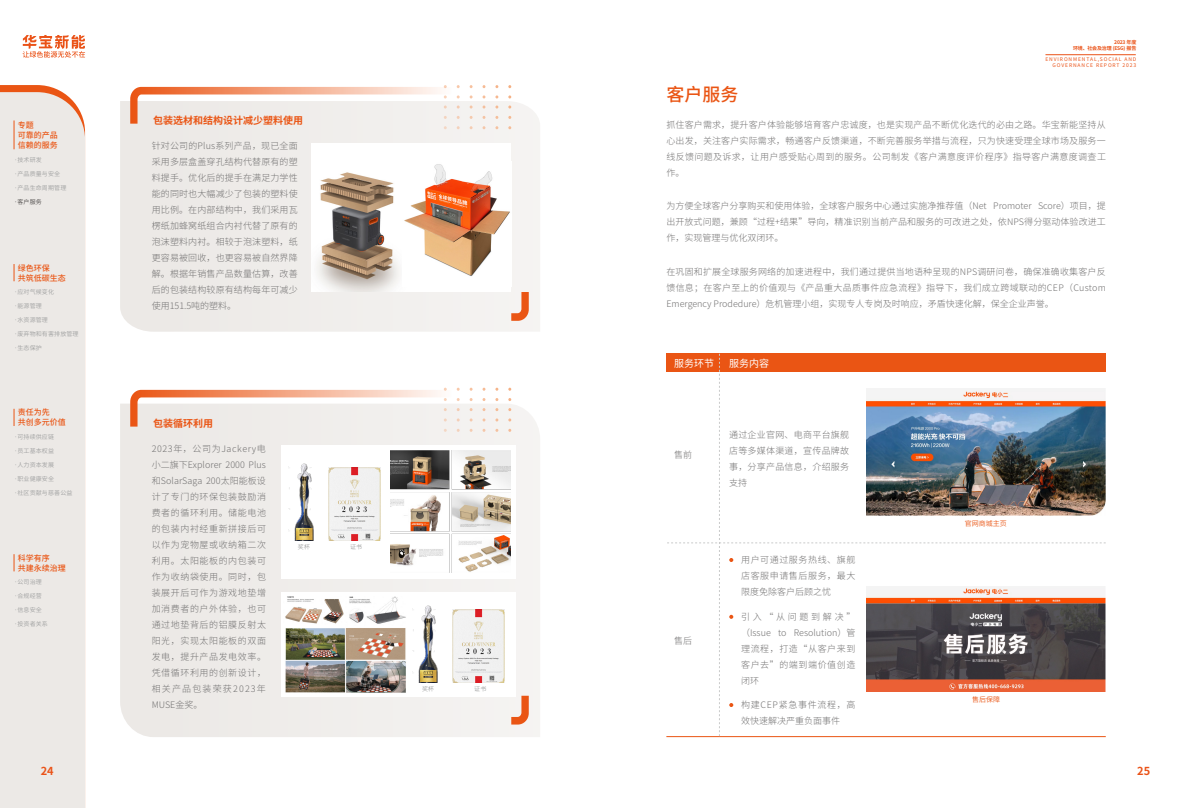
<style>
.page{position:relative;width:1191px;height:808px;background:#fff}
.page>*{position:absolute;margin:0;border:0;box-sizing:border-box;transform-origin:0 0}
.t1{font:500 18px "Source Han Sans CN";color:#ea5514}
.t2{font:700 11px "Source Han Sans CN";color:#ea5217}
.t3{font:700 10px "Source Han Sans CN";color:#ea5514}
.t4{font:10px "Source Han Sans CN";color:#fff}
.t5{font:300 9px/16px "Source Han Sans CN";letter-spacing:.015em;color:#727171;text-align:justify}
.t6{font:300 9px/16px "Source Han Sans CN";letter-spacing:.035em;color:#727171}
.t7{font:500 8px/10px "Source Han Sans CN";color:#ea5514}
.t8{font:7px "Source Han Sans CN";color:#ea5514}
.t9{font:6px "Source Han Sans CN";letter-spacing:.02em;color:#9fa0a0}
.t10{font:6px "Source Han Sans CN";color:#4c4948}
.t11{font:5px/6px "Source Han Sans CN";letter-spacing:.18em;color:#ea5217;text-align:right}
.t12{font:700 5px/6px "Source Han Sans CN";letter-spacing:-.04em;color:#ea5217;text-align:right}
</style>
<div class="page">
<svg style="left:23px;top:35px;width:62px;height:23px"></svg>
<hr style="left:1045px;top:55px;width:90px;height:1px;background:#ea5217">
<svg style="left:120px;top:101px;width:420px;height:231px;fill:#eeece9"></svg>
<svg style="left:511px;top:292px;width:18px;height:29px"></svg>
<svg style="left:482px;top:105px;width:3px;height:4px"></svg>
<svg style="left:495px;top:105px;width:3px;height:4px"></svg>
<svg style="left:469px;top:105px;width:3px;height:4px"></svg>
<svg style="left:508px;top:105px;width:3px;height:4px"></svg>
<svg style="left:120px;top:404px;width:420px;height:333px;fill:#eeebe9"></svg>
<svg style="left:511px;top:696px;width:18px;height:28px"></svg>
<hr style="left:666px;top:736px;width:439px;height:1px;background:#ea5514">
<svg style="left:667px;top:354px;width:438px;height:382px"></svg>
<div style="left:0;top:92px;width:85px;height:716px;background:#ece9e6"></div>
<svg style="left:14px;top:120px;width:1px;height:29px"></svg>
<svg style="left:14px;top:264px;width:1px;height:17px"></svg>
<svg style="left:14px;top:409px;width:1px;height:17px"></svg>
<svg style="left:14px;top:554px;width:1px;height:17px"></svg>
<svg style="left:130px;top:85px;width:329px;height:44px"></svg>
<svg style="left:130px;top:388px;width:329px;height:44px"></svg>
<div style="left:311px;top:143px;width:200px;height:149px;background:#fff"></div>
<img style="left:316px;top:172px;width:84px;height:120px">
<img style="left:404px;top:164px;width:106px;height:112px">
<div style="left:281px;top:445px;width:234px;height:134px;background:#fff"></div>
<div style="left:281px;top:592px;width:234px;height:104px;background:#fff"></div>
<img style="left:288px;top:464px;width:26px;height:77px">
<img style="left:412px;top:606px;width:26px;height:77px">
<img style="left:329px;top:468px;width:52px;height:73px">
<img style="left:453px;top:610px;width:52px;height:73px">
<img style="left:390px;top:450px;width:120px;height:123px">
<img style="left:285px;top:596px;width:121px;height:97px">
<img style="left:866px;top:388px;width:239px;height:127px">
<img style="left:866px;top:587px;width:239px;height:104px">
<p class="t7" style="left:18px;top:120px;width:41px;line-height:10.3px">专题<br>可靠的产品信赖的服务</p>
<p class="t9" style="left:14px;top:156px;width:29px">·技术研发</p>
<p class="t9" style="left:14px;top:170px;width:48px">·产品质量与安全</p>
<p class="t9" style="left:14px;top:184px;width:54px">·产品生命周期管理</p>
<p class="t10" style="left:14px;top:198px;width:29px">·客户服务</p>
<p class="t7" style="left:18px;top:263px;width:49px">绿色环保<br>共筑低碳生态</p>
<p class="t9" style="left:14px;top:289px;width:42px">·应对气候变化</p>
<p class="t9" style="left:14px;top:303px;width:29px">·能源管理</p>
<p class="t9" style="left:14px;top:317px;width:35px">·水资源管理</p>
<p class="t9" style="left:14px;top:331px;width:66px">·废弃物和有害排放管理</p>
<p class="t9" style="left:14px;top:345px;width:29px">·生态保护</p>
<p class="t7" style="left:18px;top:407px;width:49px">责任为先<br>共创多元价值</p>
<p class="t9" style="left:14px;top:433px;width:42px">·可持续供应链</p>
<p class="t9" style="left:14px;top:447px;width:42px">·员工基本权益</p>
<p class="t9" style="left:14px;top:461px;width:42px">·人力资本发展</p>
<p class="t9" style="left:14px;top:475px;width:42px">·职业健康安全</p>
<p class="t9" style="left:14px;top:489px;width:60px">·社区贡献与慈善公益</p>
<p class="t7" style="left:18px;top:553px;width:49px">科学有序<br>共建永续治理</p>
<p class="t9" style="left:14px;top:579px;width:29px">·公司治理</p>
<p class="t9" style="left:14px;top:593px;width:29px">·合规经营</p>
<p class="t9" style="left:14px;top:607px;width:29px">·信息安全</p>
<p class="t9" style="left:14px;top:621px;width:35px">·投资者关系</p>
<p class="t2" style="left:41px;top:765px;width:14px">24</p>
<p class="t3" style="left:153px;top:115px;width:151px">包装选材和结构设计减少塑料使用</p>
<p class="t5" style="left:152px;top:138px;width:147px">针对公司的Plus系列产品，现已全面采用多层盒盖穿孔结构代替原有的塑料提手。优化后的提手在满足力学性能的同时也大幅减少了包装的塑料使用比例。在内部结构中，我们采用瓦楞纸加蜂窝纸组合内衬代替了原有的泡沫塑料内衬。相较于泡沫塑料，纸更容易被回收，也更容易被自然界降解。根据年销售产品数量估算，改善后的包装结构较原有结构每年可减少使用151.5吨的塑料。</p>
<p class="t3" style="left:153px;top:417px;width:61px">包装循环利用</p>
<p class="t5" style="left:152px;top:441px;width:116px">2023年，公司为Jackery电小二旗下Explorer 2000 Plus和SolarSaga 200太阳能板设计了专门的环保包装鼓励消费者的循环利用。储能电池的包装内衬经重新拼接后可以作为宠物屋或收纳箱二次利用。太阳能板的内包装可作为收纳袋使用。同时，包装展开后可作为游戏地垫增加消费者的户外体验，也可通过地垫背后的铝膜反射太阳光，实现太阳能板的双面发电，提升产品发电效率。凭借循环利用的创新设计，相关产品包装荣获2023年MUSE金奖。</p>
<p class="t9" style="left:298px;top:544px;width:14px">奖杯</p>
<p class="t9" style="left:350px;top:544px;width:14px">证书</p>
<p class="t9" style="left:422px;top:686px;width:14px">奖杯</p>
<p class="t9" style="left:474px;top:686px;width:14px">证书</p>
<p class="t12" style="left:1073px;top:39px;width:65px">2023 年度<br>环境、社会及治理 (ESG) 报告</p>
<h1 class="t1" style="left:666px;top:84px;width:73px">客户服务</h1>
<p class="t11" style="left:1045px;top:56px;width:92px">ENVIRONMENTAL,SOCIAL AND<br>GOVERNANCE REPORT 2023</p>
<p class="t5" style="left:666px;top:117px;width:441px">抓住客户需求，提升客户体验能够培育客户忠诚度，也是实现产品不断优化迭代的必由之路。华宝新能坚持从心出发，关注客户实际需求，畅通客户反馈渠道，不断完善服务举措与流程，只为快速受理全球市场及服务一线反馈问题及诉求，让用户感受贴心周到的服务。公司制发《客户满意度评价程序》指导客户满意度调查工作。</p>
<p class="t5" style="left:666px;top:198px;width:441px">为方便全球客户分享购买和使用体验，全球客户服务中心通过实施净推荐值（Net Promoter Score）项目，提出开放式问题，兼顾“过程+结果”导向，精准识别当前产品和服务的可改进之处，依NPS得分驱动体验改进工作，实现管理与优化双闭环。</p>
<p class="t5" style="left:666px;top:263px;width:441px">在巩固和扩展全球服务网络的加速进程中，我们通过提供当地语种呈现的NPS调研问卷，确保准确收集客户反馈信息；在客户至上的价值观与《产品重大品质事件应急流程》指导下，我们成立跨域联动的CEP（Custom Emergency Prodedure）危机管理小组，实现专人专岗及时响应，矛盾快速化解，保全企业声誉。</p>
<p class="t4" style="left:674px;top:358px;width:41px">服务环节</p>
<p class="t4" style="left:729px;top:358px;width:41px">服务内容</p>
<p class="t5" style="left:674px;top:446px;width:19px">售前</p>
<p class="t5" style="left:674px;top:633px;width:19px">售后</p>
<p class="t5" style="left:729px;top:427px;width:122px">通过企业官网、电商平台旗舰店等多媒体渠道，宣传品牌故事，分享产品信息，介绍服务支持</p>
<p class="t5" style="left:741px;top:552px;width:116px">用户可通过服务热线、旗舰店客服申请售后服务，最大限度免除客户后顾之忧</p>
<p class="t5" style="left:741px;top:609px;width:116px">引入“从问题到解决”（Issue to Resolution）管理流程，打造“从客户来到客户去”的端到端价值创造闭环</p>
<p class="t6" style="left:741px;top:697px;width:116px">构建CEP紧急事件流程，高效快速解决严重负面事件</p>
<p class="t8" style="left:965px;top:519px;width:43px">官网商城主页</p>
<p class="t8" style="left:972px;top:695px;width:29px">售后保障</p>
<p class="t2" style="left:1137px;top:765px;width:14px">25</p>
</div>
